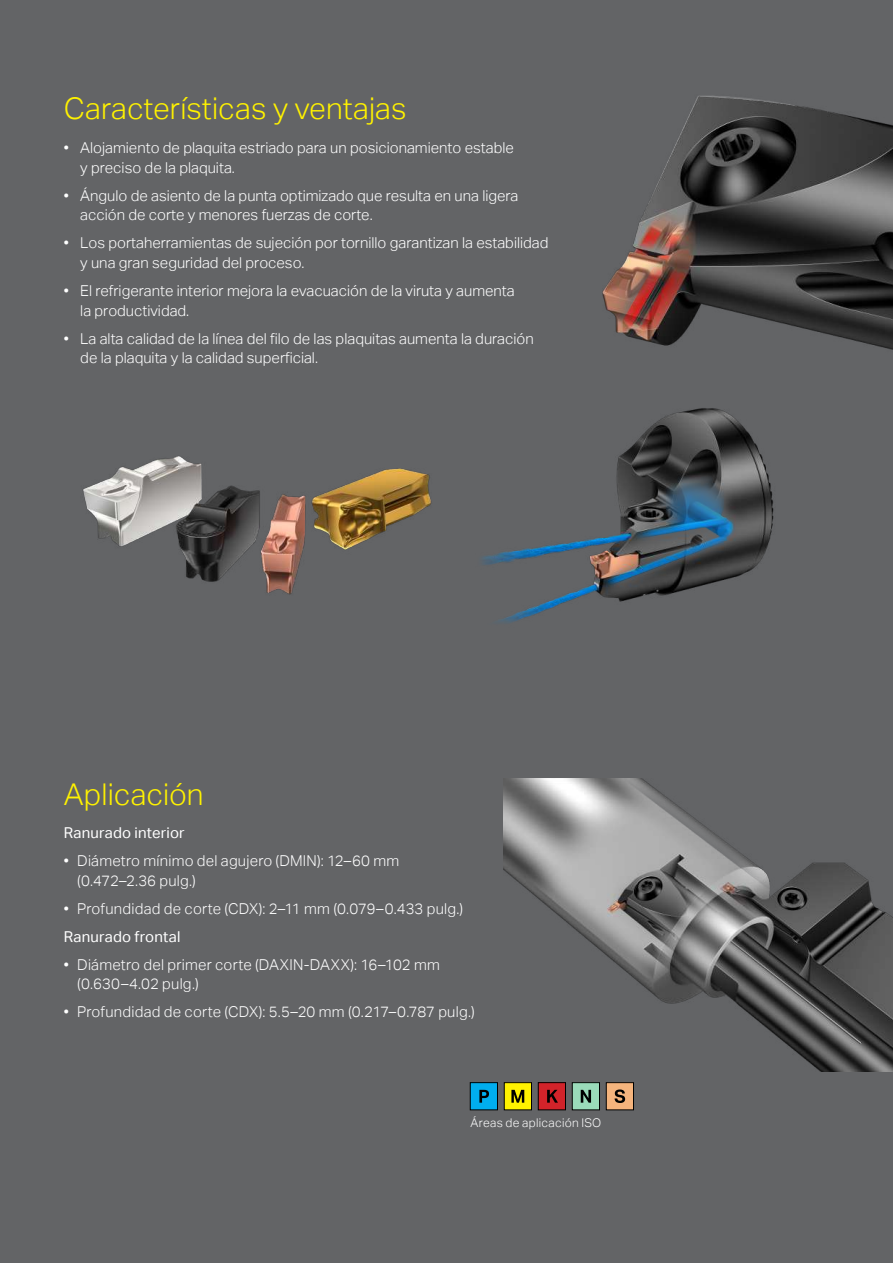
<style>
.page{position:relative;width:893px;height:1263px;background:#636466}
.page>*{position:absolute;margin:0;border:0;box-sizing:border-box;transform-origin:0 0}
.t1{font:300 30px "Aktiv Grotesk";letter-spacing:.005em;color:#fff200}
.t2{font:300 15px/19.5px "Aktiv Grotesk";color:#fff}
.t3{font:15px "Aktiv Grotesk";letter-spacing:.015em;color:#fff}
.t4{font:300 12px "Aktiv Grotesk";letter-spacing:.025em;color:#fff}
</style>
<div class="page">
<img style="left:602px;top:95px;width:291px;height:255px">
<img style="left:504px;top:778px;width:389px;height:294px">
<img style="left:482px;top:408px;width:292px;height:215px">
<div style="left:606px;top:1083px;width:27px;height:27px;background:#f5b47d"></div>
<div style="left:606px;top:1082px;width:28px;height:28px;border:1px solid #000"></div>
<svg style="left:615px;top:1089px;width:10px;height:14px"></svg>
<div style="left:538px;top:1083px;width:27px;height:27px;background:#d2232a"></div>
<div style="left:538px;top:1082px;width:28px;height:28px;border:1px solid #000"></div>
<svg style="left:547px;top:1090px;width:11px;height:13px"></svg>
<div style="left:470px;top:1083px;width:27px;height:27px;background:#00aeef"></div>
<div style="left:470px;top:1082px;width:28px;height:28px;border:1px solid #000"></div>
<svg style="left:479px;top:1090px;width:10px;height:13px"></svg>
<div style="left:572px;top:1083px;width:27px;height:27px;background:#9adbba"></div>
<div style="left:572px;top:1082px;width:28px;height:28px;border:1px solid #000"></div>
<svg style="left:581px;top:1090px;width:10px;height:13px"></svg>
<div style="left:504px;top:1083px;width:27px;height:27px;background:#fff200"></div>
<div style="left:504px;top:1082px;width:28px;height:28px;border:1px solid #000"></div>
<svg style="left:511px;top:1090px;width:13px;height:13px"></svg>
<img style="left:83px;top:456px;width:349px;height:139px">
<h1 class="t1" style="left:64px;top:91px;width:344px">Características y ventajas</h1>
<p class="t2" style="left:80px;top:139px;width:435px;text-indent:-16px">• Alojamiento de plaquita estriado para un posicionamiento estable y preciso de la plaquita.</p>
<p class="t2" style="left:80px;top:186px;width:440px;text-indent:-16px">• Ángulo de asiento de la punta optimizado que resulta en una ligera acción de corte y menores fuerzas de corte.</p>
<p class="t2" style="left:80px;top:234px;width:470px;text-indent:-16px">• Los portaherramientas de sujeción por tornillo garantizan la estabilidad y una gran seguridad del proceso.</p>
<p class="t2" style="left:80px;top:281px;width:436px;text-indent:-16px">• El refrigerante interior mejora la evacuación de la viruta y aumenta la productividad.</p>
<p class="t2" style="left:80px;top:329px;width:455px;text-indent:-16px">• La alta calidad de la línea del filo de las plaquitas aumenta la duración de la plaquita y la calidad superficial.</p>
<h1 class="t1" style="left:64px;top:777px;width:141px">Aplicación</h1>
<p class="t3" style="left:64px;top:824px;width:123px">Ranurado interior</p>
<p class="t2" style="left:77px;top:851px;width:323px;text-indent:-14px">• Diámetro mínimo del agujero (DMIN): 12–60 mm (0.472–2.36 pulg.)</p>
<p class="t2" style="left:64px;top:899px;width:401px">• Profundidad de corte (CDX): 2–11 mm (0.079–0.433 pulg.)</p>
<p class="t3" style="left:64px;top:928px;width:118px">Ranurado frontal</p>
<p class="t2" style="left:77px;top:955px;width:364px;text-indent:-14px">• Diámetro del primer corte (DAXIN-DAXX): 16–102 mm (0.630–4.02 pulg.)</p>
<p class="t2" style="left:64px;top:1002px;width:412px">• Profundidad de corte (CDX): 5.5–20 mm (0.217–0.787 pulg.)</p>
<p class="t4" style="left:471px;top:1116px;width:132px">Áreas de aplicación ISO</p>
</div>
